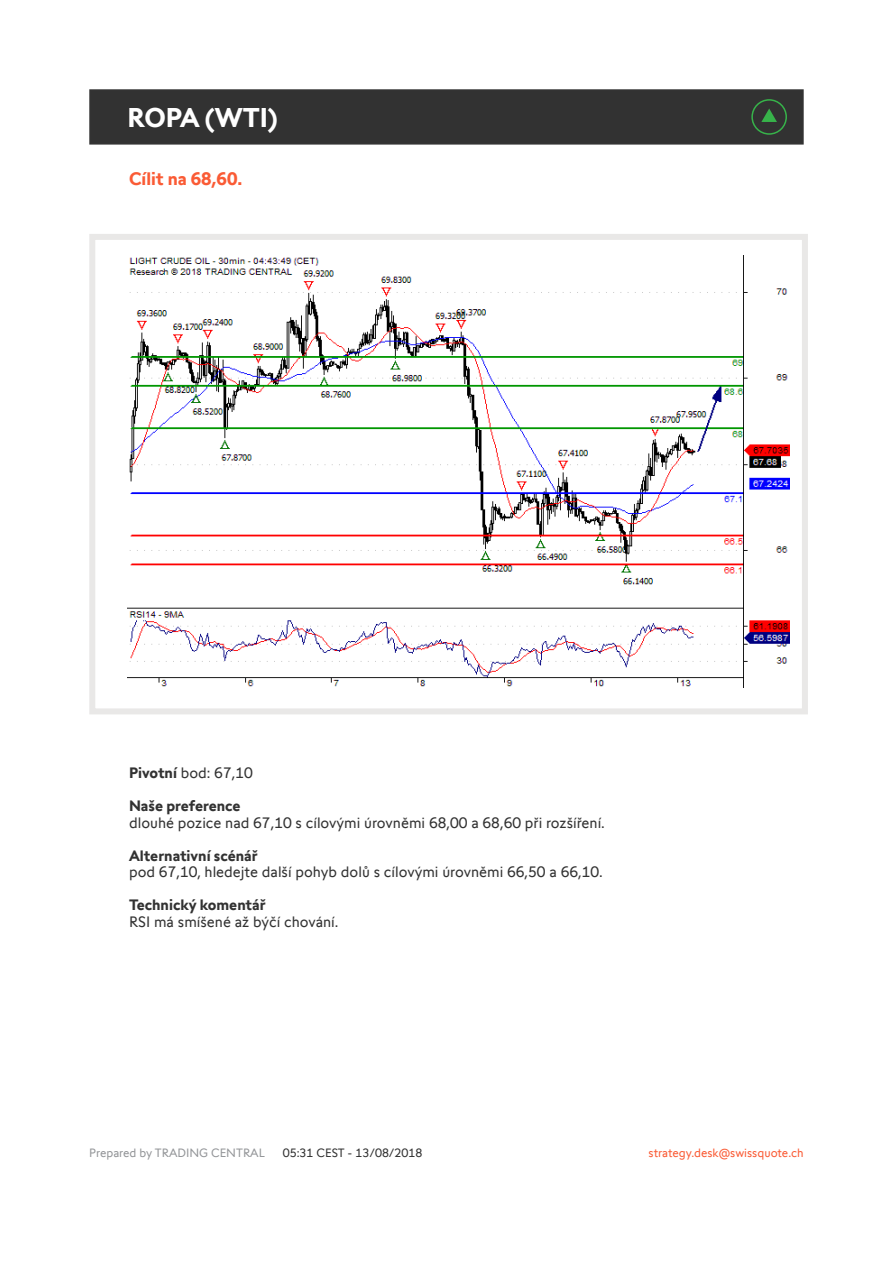
<style>
.page{position:relative;width:893px;height:1263px;background:#fff}
.page>*{position:absolute;margin:0;border:0;box-sizing:border-box;transform-origin:0 0}
.t1{font:700 27px "Swissquote CT";color:#fff}
.t2{font:700 18px "Swissquote CT";color:#fa5b35}
.t3{font:15px "Swissquote CT";color:#323232}
.t4{font:700 15px "Swissquote CT";color:#323232}
.t5{font:12px "Swissquote CT";color:#fa5b35}
.t6{font:12px "Swissquote CT";color:#939598}
.t7{font:12px "Swissquote CT";color:#323232}
.s1{font-weight:700}
</style>
<div class="page">
<div style="left:89px;top:234px;width:719px;height:480px;border:6px solid #e9e8e7"></div>
<div style="left:89px;top:89px;width:715px;height:56px;background:#323232;border:2px solid #323232"></div>
<img style="left:128px;top:255px;width:661px;height:432px">
<svg style="left:751px;top:99px;width:36px;height:36px"></svg>
<h1 class="t1" style="left:128px;top:101px;width:152px">ROPA (WTI)</h1>
<p class="t2" style="left:129px;top:168px;width:115px">Cílit na 68,60.</p>
<p class="t3" style="left:129px;top:764px;width:125px"><span class="s1">Pivotní</span> bod: 67,10</p>
<p class="t4" style="left:129px;top:797px;width:113px">Naše preference</p>
<p class="t3" style="left:129px;top:814px;width:477px">dlouhé pozice nad 67,10 s cílovými úrovněmi 68,00 a 68,60 při rozšíření.</p>
<p class="t4" style="left:129px;top:846px;width:130px">Alternativní scénář</p>
<p class="t3" style="left:129px;top:863px;width:475px">pod 67,10, hledejte další pohyb dolů s cílovými úrovněmi 66,50 a 66,10.</p>
<p class="t4" style="left:129px;top:896px;width:138px">Technický komentář</p>
<p class="t3" style="left:129px;top:913px;width:211px">RSI má smíšené až býčí chování.</p>
<p class="t6" style="left:89px;top:1145px;width:177px">Prepared by TRADING CENTRAL</p>
<p class="t7" style="left:283px;top:1145px;width:141px">05:31 CEST - 13/08/2018</p>
<p class="t5" style="left:649px;top:1145px;width:157px">strategy.desk@swissquote.ch</p>
</div>
